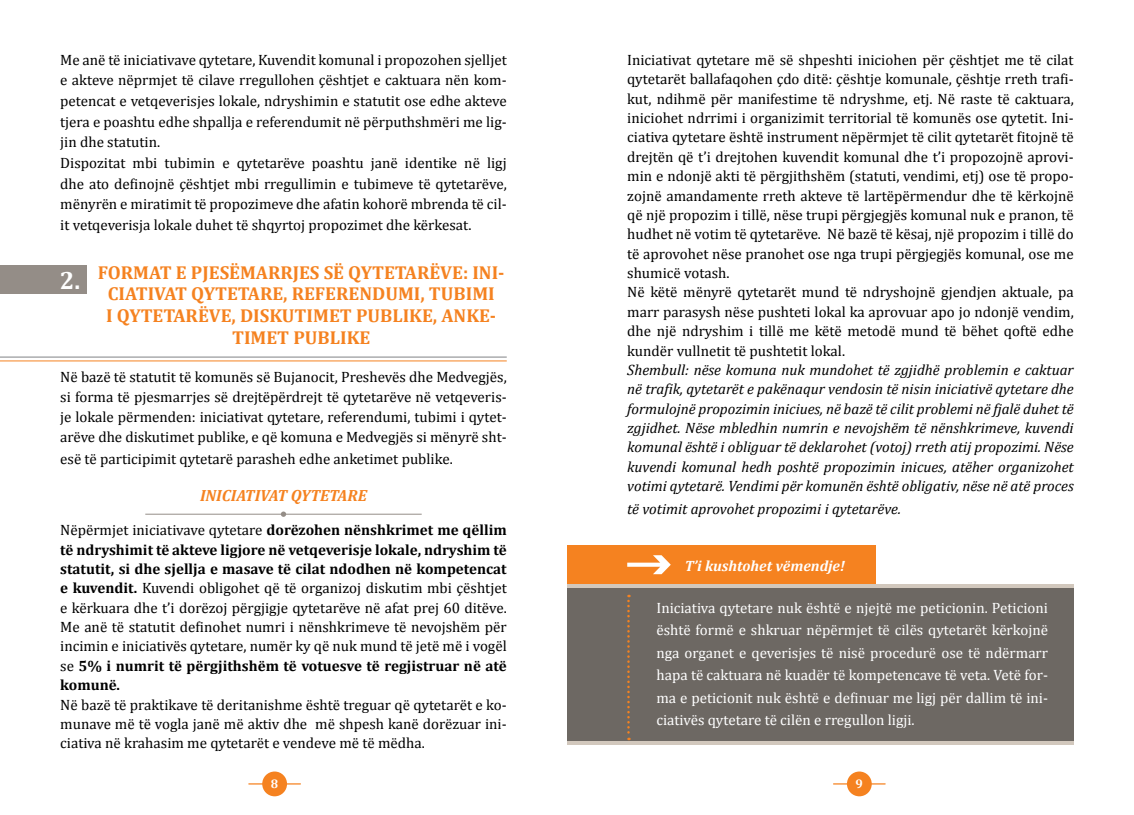
<style>
.page{position:relative;width:1134px;height:815px;background:#fff}
.page>*{position:absolute;margin:0;border:0;box-sizing:border-box;transform-origin:0 0}
.t1{font:700 25px "Cambria";color:#fff}
.t2{font:700 18.75px/21.6px "Cambria";color:#f58220;text-align:center}
.t3{font:italic 700 16.25px "Cambria";color:#f58220}
.t4{font:15px/19.4px "Cambria";color:#000;text-align:justify}
.t5{font:italic 15px/19.4px "Cambria";color:#000;text-align:justify}
.t6{font:15px/22.5px "Cambria";color:#fff;text-align:justify}
.t7{font:italic 700 15px "Cambria";color:#fff}
.t8{font:700 12.5px "Cambria";color:#fff}
.s1{font-weight:700}
</style>
<div class="page">
<hr style="left:249px;top:783px;width:51px;height:2px;background:#f58220">
<div style="left:262px;top:771px;width:25px;height:25px;background:#f58220;border-radius:50%"></div>
<hr style="left:833px;top:783px;width:52px;height:2px;background:#f58220">
<div style="left:847px;top:771px;width:25px;height:25px;background:#f58220;border-radius:50%"></div>
<div style="left:567px;top:584px;width:506px;height:159px;background:#6d6863"></div>
<div style="left:567px;top:545px;width:309px;height:39px;background:#f58220"></div>
<hr style="left:567px;top:584px;width:506px;height:3px;background:#d2c8bd">
<hr style="left:567px;top:741px;width:506px;height:4px;background:#d2c8bd">
<div style="left:0;top:266px;width:87px;height:28px;background:#948d87"></div>
<hr style="left:0;top:357px;width:507px;height:1px;background:#808285">
<hr style="left:0;top:360px;width:507px;height:1px;background:#f58220">
<hr style="left:145px;top:514px;width:277px;height:1px;background:#948d87">
<svg style="left:281px;top:512px;width:5px;height:5px"></svg>
<svg style="left:627px;top:555px;width:44px;height:19px"></svg>
<svg style="left:627px;top:595px;width:3px;height:145px"></svg>
<p class="t4" style="left:60px;top:49px;width:448px;line-height:20.6px;text-align:left">Me anë të iniciativave qytetare, Kuvendit komunal i propozohen sjelljet e akteve nëprmjet të cilave rregullohen çështjet e caktuara nën kom&shy;petencat e vetqeverisjes lokale, ndryshimin e statutit ose edhe akteve tjera e poashtu edhe shpallja e referendumit në përputhshmëri me lig&shy;jin dhe statutin.<br>Dispozitat mbi tubimin e qytetarëve poashtu janë identike në ligj dhe ato definojnë çështjet mbi rregullimin e tubimeve të qytetarëve, mënyrën e miratimit të propozimeve dhe afatin kohorë mbrenda të cil&shy;it vetqeverisja lokale duhet të shqyrtoj propozimet dhe kërkesat.</p>
<p class="t2" style="left:98px;top:261px;width:408px">FORMAT E PJESËMARRJES SË QYTETARËVE: INI-CIATIVAT QYTETARE, REFERENDUMI, TUBIMI<br>I QYTETARËVE, DISKUTIMET PUBLIKE, ANKE-TIMET PUBLIKE</p>
<p class="t4" style="left:60px;top:367px;width:448px;line-height:20px">Në bazë të statutit të komunës së Bujanocit, Preshevës dhe Medvegjës, si forma të pjesmarrjes së drejtëpërdrejt të qytetarëve në vetqeveris&shy;je lokale përmenden: iniciativat qytetare, referendumi, tubimi i qytet&shy;arëve dhe diskutimet publike, e që komuna e Medvegjës si mënyrë sht-</p>
<p class="t4" style="left:60px;top:450px;width:394px">esë të participimit qytetarë parasheh edhe anketimet publike.</p>
<p class="t3" style="left:200px;top:484px;width:168px">INICIATIVAT QYTETARE</p>
<p class="t4" style="left:60px;top:520px;width:448px">Nëpërmjet iniciativave qytetare <span class="s1">dorëzohen nënshkrimet me qëllim të ndryshimit të akteve ligjore në vetqeverisje lokale, ndryshim të statutit, si dhe sjellja e masave të cilat ndodhen në kompetencat e kuvendit.</span> Kuvendi obligohet që të organizoj diskutim mbi çështjet e kërkuara dhe t’i dorëzoj përgjigje qytetarëve në afat prej 60 ditëve.<br>Me anë të statutit definohet numri i nënshkrimeve të nevojshëm për incimin e iniciativës qytetare, numër ky që nuk mund të jetë më i vogël se <span class="s1">5% i numrit të përgjithshëm të votuesve të regjistruar në atë komunë.</span></p>
<p class="t4" style="left:60px;top:695px;width:448px">Në bazë të praktikave të deritanishme është treguar që qytetarët e ko&shy;munave më të vogla janë më aktiv dhe më shpesh kanë dorëzuar ini&shy;ciativa në krahasim me qytetarët e vendeve më të mëdha.</p>
<h1 class="t1" style="left:60px;top:262px;width:22px">2.</h1>
<p class="t4" style="left:627px;top:50px;width:448px;text-align:left">Iniciativat qytetare më së shpeshti iniciohen për çështjet me të cilat qytetarët ballafaqohen çdo ditë: çështje komunale, çështje rreth trafi&shy;kut, ndihmë për manifestime të ndryshme, etj. Në raste të caktuara, iniciohet ndrrimi i organizimit territorial të komunës ose qytetit. Ini&shy;ciativa qytetare është instrument nëpërmjet të cilit qytetarët fitojnë të drejtën që t’i drejtohen kuvendit komunal dhe t’i propozojnë aprovi&shy;min e ndonjë akti të përgjithshëm (statuti, vendimi, etj) ose të propo&shy;zojnë amandamente rreth akteve të lartëpërmendur dhe të kërkojnë që një propozim i tillë, nëse trupi përgjegjës komunal nuk e pranon, të hudhet në votim të qytetarëve. Në bazë të kësaj, një propozim i tillë do të aprovohet nëse pranohet ose nga trupi përgjegjës komunal, ose me shumicë votash.<br>Në këtë mënyrë qytetarët mund të ndryshojnë gjendjen aktuale, pa marr parasysh nëse pushteti lokal ka aprovuar apo jo ndonjë vendim, dhe një ndryshim i tillë me këtë metodë mund të bëhet qoftë edhe kundër vullnetit të pushtetit lokal.</p>
<p class="t5" style="left:627px;top:360px;width:448px">Shembull: nëse komuna nuk mundohet të zgjidhë problemin e caktuar në trafik, qytetarët e pakënaqur vendosin të nisin iniciativë qytetare dhe formulojnë propozimin iniciues, në bazë të cilit problemi në fjalë duhet të zgjidhet. Nëse mbledhin numrin e nevojshëm të nënshkrimeve, kuvendi komunal është i obliguar të deklarohet (votoj) rreth atij propozimi. Nëse kuvendi komunal hedh poshtë propozimin inicues, atëher organizohet votimi qytetarë. Vendimi për komunën është obligativ, nëse në atë proces</p>
<p class="t5" style="left:627px;top:498px;width:275px">të votimit aprovohet propozimi i qytetarëve.</p>
<p class="t7" style="left:685px;top:555px;width:162px">T’i kushtohet vëmendje!</p>
<p class="t6" style="left:656px;top:596px;width:393px">Iniciativa qytetare nuk është e njejtë me peticionin. Peticioni është formë e shkruar nëpërmjet të cilës qytetarët kërkojnë nga organet e qeverisjes të nisë procedurë ose të ndërmarr hapa të caktuara në kuadër të kompetencave të veta. Vetë for&shy;ma e peticionit nuk është e definuar me ligj për dallim të ini&shy;ciativës qytetare të cilën e rregullon ligji.</p>
<p class="t8" style="left:271px;top:774px;width:9px">8</p>
<p class="t8" style="left:856px;top:774px;width:9px">9</p>
</div>
